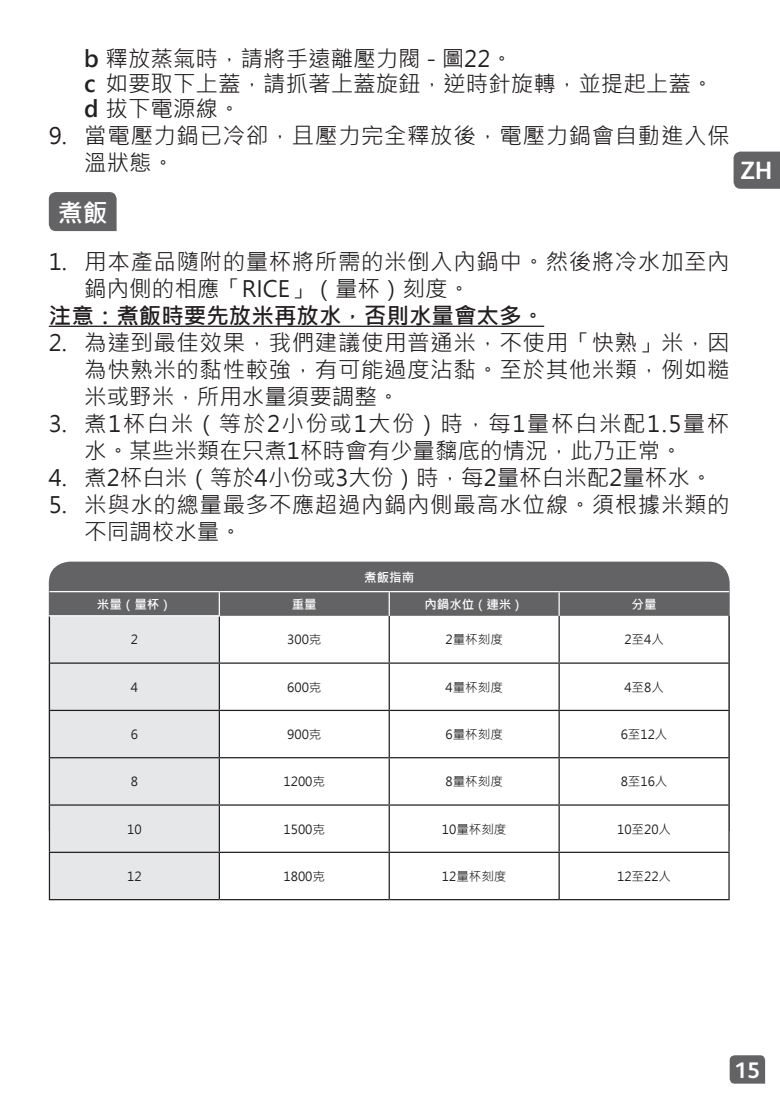
<style>
.page{position:relative;width:780px;height:1104px;background:#fff}
.page>*{position:absolute;margin:0;border:0;box-sizing:border-box;transform-origin:0 0}
.t1{font:700 25px "FS Albert";color:#fff}
.t2{font:700 25px "Microsoft Jheng Hei";color:#fff}
.t3{font:22.5px/27px "Microsoft Jheng Hei";letter-spacing:.025em;color:#231f20}
.t4{font:22.5px/25px "Microsoft Jheng Hei";color:#231f20}
.t5{font:700 22.5px "Microsoft Jheng Hei";color:#231f20}
.t6{font:700 22.5px "FS Albert";color:#fff}
.t7{font:12.5px "Microsoft Jheng Hei";color:#231f20}
.t8{font:700 12.5px "Microsoft Jheng Hei";color:#fff}
.s1{font-weight:700}
</style>
<div class="page">
<svg style="left:729px;top:1055px;width:36px;height:28px"></svg>
<div style="left:733px;top:152px;width:46px;height:37px;background:#636366"></div>
<div style="left:49px;top:192px;width:68px;height:39px;background:#636366"></div>
<hr style="left:49px;top:326px;width:495px;height:1px;background:#231f20">
<div style="left:49px;top:562px;width:680px;height:54px;background:#636366"></div>
<div style="left:50px;top:616px;width:169px;height:283px;background:#e6e7e9"></div>
<svg style="left:220px;top:616px;width:508px;height:283px"></svg>
<hr style="left:388px;top:616px;width:2px;height:46px;background:#231f20">
<hr style="left:558px;top:616px;width:1px;height:46px;background:#231f20">
<hr style="left:728px;top:616px;width:1px;height:46px;background:#231f20">
<hr style="left:219px;top:662px;width:170px;height:2px;background:#231f20">
<hr style="left:389px;top:662px;width:170px;height:2px;background:#231f20">
<hr style="left:388px;top:664px;width:2px;height:46px;background:#231f20">
<hr style="left:559px;top:662px;width:170px;height:2px;background:#231f20">
<hr style="left:558px;top:664px;width:1px;height:46px;background:#231f20">
<hr style="left:728px;top:664px;width:1px;height:46px;background:#231f20">
<hr style="left:219px;top:710px;width:170px;height:1px;background:#231f20">
<hr style="left:389px;top:710px;width:170px;height:1px;background:#231f20">
<hr style="left:388px;top:711px;width:2px;height:46px;background:#231f20">
<hr style="left:559px;top:710px;width:170px;height:1px;background:#231f20">
<hr style="left:558px;top:711px;width:1px;height:46px;background:#231f20">
<hr style="left:728px;top:711px;width:1px;height:46px;background:#231f20">
<hr style="left:219px;top:757px;width:170px;height:1px;background:#231f20">
<hr style="left:389px;top:757px;width:170px;height:1px;background:#231f20">
<hr style="left:388px;top:758px;width:2px;height:46px;background:#231f20">
<hr style="left:559px;top:757px;width:170px;height:1px;background:#231f20">
<hr style="left:558px;top:758px;width:1px;height:46px;background:#231f20">
<hr style="left:728px;top:758px;width:1px;height:46px;background:#231f20">
<hr style="left:219px;top:804px;width:170px;height:2px;background:#231f20">
<hr style="left:389px;top:804px;width:170px;height:2px;background:#231f20">
<hr style="left:388px;top:806px;width:2px;height:46px;background:#231f20">
<hr style="left:559px;top:804px;width:170px;height:2px;background:#231f20">
<hr style="left:558px;top:806px;width:1px;height:46px;background:#231f20">
<hr style="left:728px;top:806px;width:1px;height:46px;background:#231f20">
<hr style="left:219px;top:852px;width:170px;height:1px;background:#231f20">
<hr style="left:389px;top:852px;width:170px;height:1px;background:#231f20">
<hr style="left:388px;top:853px;width:2px;height:46px;background:#231f20">
<hr style="left:559px;top:852px;width:170px;height:1px;background:#231f20">
<hr style="left:558px;top:853px;width:1px;height:46px;background:#231f20">
<hr style="left:728px;top:853px;width:1px;height:46px;background:#231f20">
<hr style="left:219px;top:899px;width:170px;height:1px;background:#231f20">
<hr style="left:389px;top:899px;width:170px;height:1px;background:#231f20">
<hr style="left:559px;top:899px;width:170px;height:1px;background:#231f20">
<hr style="left:219px;top:591px;width:170px;height:1px;background:#fff">
<hr style="left:389px;top:591px;width:170px;height:1px;background:#fff">
<hr style="left:559px;top:591px;width:169px;height:1px;background:#fff">
<hr style="left:49px;top:616px;width:1px;height:46px;background:#231f20">
<hr style="left:219px;top:616px;width:1px;height:46px;background:#231f20">
<hr style="left:49px;top:662px;width:170px;height:2px;background:#231f20">
<hr style="left:49px;top:664px;width:1px;height:46px;background:#231f20">
<hr style="left:219px;top:664px;width:1px;height:46px;background:#231f20">
<hr style="left:49px;top:710px;width:170px;height:1px;background:#231f20">
<hr style="left:49px;top:711px;width:1px;height:46px;background:#231f20">
<hr style="left:219px;top:711px;width:1px;height:46px;background:#231f20">
<hr style="left:49px;top:757px;width:170px;height:1px;background:#231f20">
<hr style="left:49px;top:758px;width:1px;height:46px;background:#231f20">
<hr style="left:219px;top:758px;width:1px;height:46px;background:#231f20">
<hr style="left:49px;top:804px;width:170px;height:2px;background:#231f20">
<hr style="left:49px;top:806px;width:1px;height:46px;background:#231f20">
<hr style="left:219px;top:806px;width:1px;height:46px;background:#231f20">
<hr style="left:49px;top:852px;width:170px;height:1px;background:#231f20">
<hr style="left:49px;top:853px;width:1px;height:46px;background:#231f20">
<hr style="left:219px;top:853px;width:1px;height:46px;background:#231f20">
<hr style="left:49px;top:899px;width:170px;height:1px;background:#231f20">
<hr style="left:49px;top:591px;width:170px;height:1px;background:#fff">
<svg style="left:49px;top:592px;width:679px;height:24px;background:#666669"></svg>
<hr style="left:49px;top:615px;width:171px;height:1px;background:#fff">
<p class="t4" style="left:84px;top:46px;width:630px"><span class="s1">b</span> 釋放蒸氣時，請將手遠離壓力閥 - 圖22。<br><span class="s1">c</span> 如要取下上蓋，請抓著上蓋旋鈕，逆時針旋轉，並提起上蓋。<span class="s1">d</span> 拔下電源線。</p>
<p class="t3" style="left:84px;top:122px;width:646px;text-indent:-35px">9. 當電壓力鍋已冷卻，且壓力完全釋放後，電壓力鍋會自動進入保溫狀態。</p>
<p class="t2" style="left:58px;top:197px;width:52px">煮飯</p>
<p class="t3" style="left:84px;top:249px;width:646px;text-indent:-35px">1. 用本產品隨附的量杯將所需的米倒入內鍋中。然後將冷水加至內鍋內側的相應「RICE」（量杯）刻度。</p>
<p class="t5" style="left:49px;top:302px;width:496px">注意：煮飯時要先放米再放水，否則水量會太多。</p>
<p class="t3" style="left:84px;top:330px;width:646px;text-align:justify;text-indent:-35px">2. 為達到最佳效果，我們建議使用普通米，不使用「快熟」米，因為快熟米的黏性較強，有可能過度沾黏。至於其他米類，例如糙米或野米，所用水量須要調整。</p>
<p class="t3" style="left:49px;top:411px;width:682px;text-align:center">3. 煮1杯白米（等於2小份或1大份）時，每1量杯白米配1.5量杯水。某些米類在只煮1杯時會有少量黐底的情況，此乃正常。</p>
<p class="t4" style="left:49px;top:466px;width:665px">4. 煮2杯白米（等於4小份或3大份）時，每2量杯白米配2量杯水。</p>
<p class="t3" style="left:84px;top:492px;width:646px;text-indent:-35px">5. 米與水的總量最多不應超過內鍋內側最高水位線。須根據米類的不同調校水量。</p>
<p class="t8" style="left:364px;top:569px;width:51px">煮飯指南</p>
<p class="t8" style="left:97px;top:596px;width:76px">米量（量杯）</p>
<p class="t8" style="left:292px;top:596px;width:26px">重量</p>
<p class="t8" style="left:424px;top:596px;width:101px">內鍋水位（連米）</p>
<p class="t8" style="left:631px;top:596px;width:26px">分量</p>
<p class="t7" style="left:131px;top:632px;width:9px">2</p>
<p class="t7" style="left:287px;top:632px;width:36px">300克</p>
<p class="t7" style="left:445px;top:632px;width:59px">2量杯刻度</p>
<p class="t7" style="left:624px;top:632px;width:41px">2至4人</p>
<p class="t7" style="left:131px;top:679px;width:9px">4</p>
<p class="t7" style="left:287px;top:679px;width:36px">600克</p>
<p class="t7" style="left:445px;top:679px;width:59px">4量杯刻度</p>
<p class="t7" style="left:624px;top:679px;width:41px">4至8人</p>
<p class="t7" style="left:131px;top:727px;width:9px">6</p>
<p class="t7" style="left:287px;top:727px;width:36px">900克</p>
<p class="t7" style="left:445px;top:727px;width:59px">6量杯刻度</p>
<p class="t7" style="left:620px;top:727px;width:48px">6至12人</p>
<p class="t7" style="left:131px;top:774px;width:9px">8</p>
<p class="t7" style="left:283px;top:774px;width:43px">1200克</p>
<p class="t7" style="left:445px;top:774px;width:59px">8量杯刻度</p>
<p class="t7" style="left:620px;top:774px;width:48px">8至16人</p>
<p class="t7" style="left:127px;top:821px;width:16px">10</p>
<p class="t7" style="left:283px;top:821px;width:43px">1500克</p>
<p class="t7" style="left:442px;top:821px;width:66px">10量杯刻度</p>
<p class="t7" style="left:617px;top:821px;width:56px">10至20人</p>
<p class="t7" style="left:127px;top:868px;width:16px">12</p>
<p class="t7" style="left:283px;top:868px;width:43px">1800克</p>
<p class="t7" style="left:442px;top:868px;width:66px">12量杯刻度</p>
<p class="t7" style="left:617px;top:868px;width:56px">12至22人</p>
<p class="t1" style="left:740px;top:156px;width:33px">ZH</p>
<p class="t6" style="left:734px;top:1057px;width:27px">15</p>
</div>
